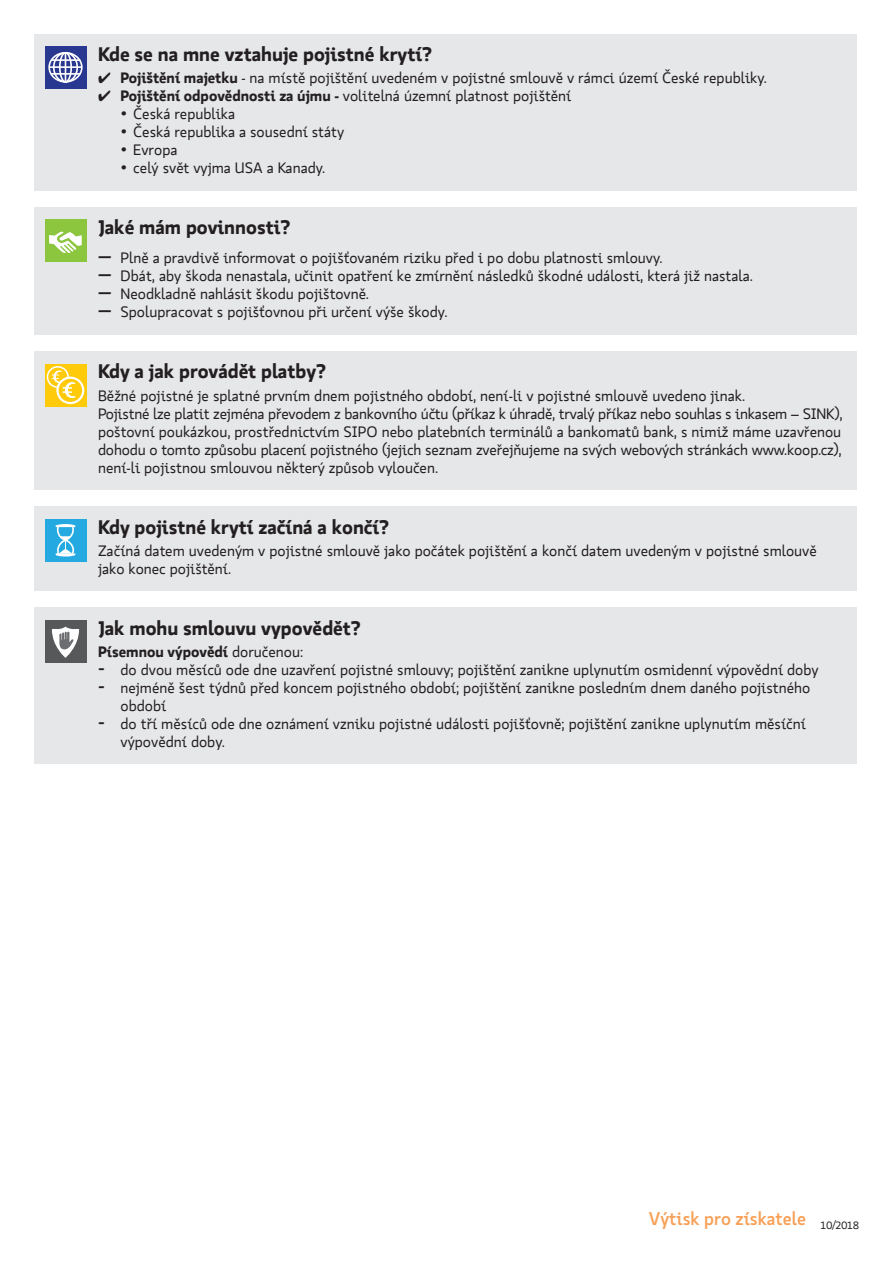
<style>
.page{position:relative;width:893px;height:1263px;background:#fff}
.page>*{position:absolute;margin:0;border:0;box-sizing:border-box;transform-origin:0 0}
.t1{font:700 19.5px "Koop Office";color:#231f20}
.t2{font:500 18px "Koop Pro";color:#f8a057}
.t3{font:15px/18px "Koop Office";color:#231f20}
.t4{font:700 15px "Koop Office";color:#231f20}
.s1{font-weight:700}
.s2{font-size:24px}
.s3{font-weight:400}
</style>
<div class="page">
<div style="left:34px;top:34px;width:822px;height:156px;background:#e6e7e9"></div>
<div style="left:34px;top:207px;width:822px;height:127px;background:#e6e7e9"></div>
<div style="left:34px;top:351px;width:822px;height:139px;background:#e6e7e9"></div>
<div style="left:34px;top:507px;width:822px;height:84px;background:#e6e7e9"></div>
<div style="left:34px;top:608px;width:822px;height:156px;background:#e6e7e9"></div>
<svg style="left:45px;top:46px;width:41px;height:43px"></svg>
<div style="left:48px;top:52px;width:35px;height:31px;border:2px solid #fff;border-radius:50%"></div>
<div style="left:53px;top:52px;width:25px;height:31px;border:2px solid #fff;border-radius:50%"></div>
<div style="left:59px;top:52px;width:13px;height:31px;border:2px solid #fff;border-radius:50%"></div>
<hr style="left:65px;top:53px;width:1px;height:30px;background:#fff">
<hr style="left:51px;top:59px;width:29px;height:2px;background:#fff">
<hr style="left:51px;top:73px;width:29px;height:2px;background:#fff">
<hr style="left:49px;top:66px;width:33px;height:2px;background:#fff">
<div style="left:45px;top:220px;width:41px;height:42px;background:#8bc63e"></div>
<svg style="left:49px;top:231px;width:33px;height:22px"></svg>
<div style="left:45px;top:364px;width:41px;height:42px;background:#feca0a"></div>
<div style="left:47px;top:366px;width:22px;height:22px;border:2px solid #fff;border-radius:50%"></div>
<svg style="left:58px;top:378px;width:25px;height:25px"></svg>
<div style="left:56px;top:377px;width:28px;height:27px;border:2px solid #fff;border-radius:50%"></div>
<svg style="left:51px;top:369px;width:26px;height:30px"></svg>
<div style="left:45px;top:519px;width:41px;height:43px;background:#24aae1"></div>
<svg style="left:56px;top:524px;width:19px;height:33px"></svg>
<div style="left:45px;top:620px;width:41px;height:43px;background:#57585a"></div>
<svg style="left:52px;top:627px;width:27px;height:31px"></svg>
<h1 class="t1" style="left:98px;top:46px;width:335px">Kde se na mne vztahuje pojistné krytí?</h1>
<p class="t3" style="left:98px;top:70px;width:670px">✔ <span class="s1">Pojištění majetku</span> - na místě pojištění uvedeném v pojistné smlouvě v rámci území České republiky.</p>
<p class="t3" style="left:98px;top:88px;width:475px">✔ <span class="s1">Pojištění odpovědnosti za újmu -</span> volitelná územní platnost pojištění</p>
<p class="t3" style="left:121px;top:106px;width:116px">• Česká republika</p>
<p class="t3" style="left:121px;top:124px;width:225px">• Česká republika a sousední státy</p>
<p class="t3" style="left:121px;top:142px;width:58px">• Evropa</p>
<p class="t3" style="left:121px;top:160px;width:206px">• celý svět vyjma USA a Kanady.</p>
<h1 class="t1" style="left:98px;top:220px;width:194px">Jaké mám povinnosti?</h1>
<p class="t3" style="left:98px;top:250px;width:566px"><span class="s2">–</span> Plně a pravdivě informovat o pojišťovaném riziku před i po dobu platnosti smlouvy.</p>
<p class="t3" style="left:98px;top:268px;width:656px"><span class="s2">–</span> Dbát, aby škoda nenastala, učinit opatření ke zmírnění následků škodné události, která již nastala.</p>
<p class="t3" style="left:98px;top:286px;width:272px"><span class="s2">–</span> Neodkladně nahlásit škodu pojištovně.</p>
<p class="t3" style="left:98px;top:304px;width:351px"><span class="s2">–</span> Spolupracovat s pojišťovnou při určení výše škody.</p>
<h1 class="t1" style="left:98px;top:364px;width:229px">Kdy a jak provádět platby?</h1>
<p class="t3" style="left:98px;top:387px;width:746px">Běžné pojistné je splatné prvním dnem pojistného období, není-li v pojistné smlouvě uvedeno jinak.<br>Pojistné lze platit zejména převodem z bankovního účtu (příkaz k úhradě, trvalý příkaz nebo souhlas s inkasem – SINK), poštovní poukázkou, prostřednictvím SIPO nebo platebních terminálů a bankomatů bank, s nimiž máme uzavřenou dohodu o tomto způsobu placení pojistného (jejich seznam zveřejňujeme na svých webových stránkách www.koop.cz), není-li pojistnou smlouvou některý způsob vyloučen.</p>
<h1 class="t1" style="left:98px;top:519px;width:293px">Kdy pojistné krytí začíná a končí?</h1>
<p class="t3" style="left:98px;top:543px;width:720px">Začíná datem uvedeným v pojistné smlouvě jako počátek pojištění a končí datem uvedeným v pojistné smlouvě jako konec pojištění.</p>
<h1 class="t1" style="left:98px;top:620px;width:264px">Jak mohu smlouvu vypovědět?</h1>
<p class="t4" style="left:98px;top:646px;width:207px">Písemnou výpovědí <span class="s3">doručenou:</span></p>
<p class="t3" style="left:98px;top:662px;width:722px"><span class="s2">-</span> do dvou měsíců ode dne uzavření pojistné smlouvy; pojištění zanikne uplynutím osmidenní výpovědní doby</p>
<p class="t3" style="left:121px;top:680px;width:691px;text-indent:-23px"><span class="s2">-</span> nejméně šest týdnů před koncem pojistného období; pojištění zanikne posledním dnem daného pojistného období</p>
<p class="t3" style="left:121px;top:716px;width:687px;text-indent:-22px"><span class="s2">-</span> do tří měsíců ode dne oznámení vzniku pojistné události pojišťovně; pojištění zanikne uplynutím měsíční výpovědní doby.</p>
<p class="t2" style="left:649px;top:1207px;width:212px">Výtisk pro získatele <sub>10/2018</sub></p>
</div>
